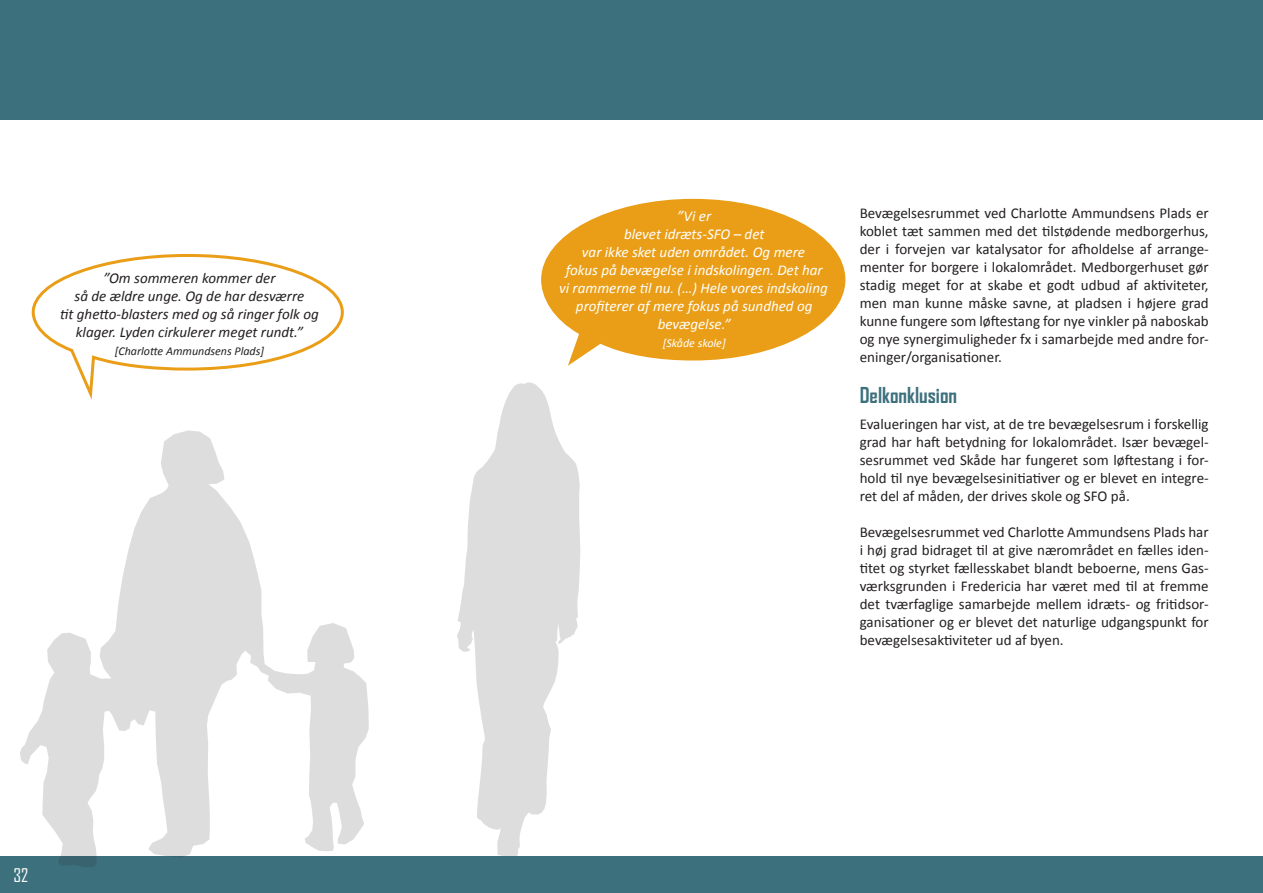
<style>
.page{position:relative;width:1263px;height:893px;background:#fff}
.page>*{position:absolute;margin:0;border:0;box-sizing:border-box;transform-origin:0 0}
.Underoverskrift{font:700 21px "Agency FB";color:#3d707d}
.t1{font:18px "Agency FB";color:#fff}
.Brødtekst{font:15px/18px "Calibri";color:#231f20;text-align:justify}
.Citat__hvid{font:italic 15px/18px "Calibri";color:#fff;text-align:center}
.citat{font:italic 15px/18px "Calibri";color:#231f20;text-align:center}
.citat-2{font:italic 12px "Calibri";color:#231f20}
.Citat__hvid-2{font:italic 12px "Calibri";color:#fff}
</style>
<div class="page">
<svg style="left:31px;top:254px;width:313px;height:146px"></svg>
<svg style="left:541px;top:199px;width:304px;height:167px;fill:#ea9e17"></svg>
<svg style="left:457px;top:382px;width:123px;height:474px;fill:#dedddd"></svg>
<div style="left:0;top:0;width:1263px;height:119px;background:#3d707d"></div>
<div style="left:0;top:856px;width:1263px;height:37px;background:#3d707d"></div>
<svg style="left:20px;top:430px;width:349px;height:437px"></svg>
<p class="citat" style="left:60px;top:268px;width:260px">”Om sommeren kommer der<br>så de ældre unge. Og de har desværre<br>tit ghetto-blasters med og så ringer folk og klager. Lyden cirkulerer meget rundt.”</p>
<p class="citat-2" style="left:115px;top:343px;width:151px">[Charlotte Ammundsens Plads]</p>
<p class="t1" style="left:14px;top:864px;width:16px">32</p>
<p class="Citat__hvid" style="left:559px;top:206px;width:270px">”Vi er<br>blevet idræts-SFO – det<br>var ikke sket uden området. Og mere<br>fokus på bevægelse i indskolingen. Det har vi rammerne til nu. (…) Hele vores indskoling profiterer af mere fokus på sundhed og bevægelse.”</p>
<p class="Citat__hvid-2" style="left:663px;top:335px;width:65px">[Skåde skole]</p>
<p class="Brødtekst" style="left:860px;top:204px;width:350px">Bevægelsesrummet ved Charlotte Ammundsens Plads er koblet tæt sammen med det tilstødende medborgerhus, der i forvejen var katalysator for afholdelse af arrange&shy;menter for borgere i lokalområdet. Medborgerhuset gør stadig meget for at skabe et godt udbud af aktiviteter, men man kunne måske savne, at pladsen i højere grad kunne fungere som løftestang for nye vinkler på naboskab og nye synergimuligheder fx i samarbejde med andre for&shy;eninger/organisationer.</p>
<p class="Underoverskrift" style="left:860px;top:382px;width:99px">Delkonklusion</p>
<p class="Brødtekst" style="left:860px;top:415px;width:350px">Evalueringen har vist, at de tre bevægelsesrum i forskellig grad har haft betydning for lokalområdet. Især bevægel&shy;sesrummet ved Skåde har fungeret som løftestang i for&shy;hold til nye bevægelsesinitiativer og er blevet en integre&shy;ret del af måden, der drives skole og SFO på.</p>
<p class="Brødtekst" style="left:860px;top:523px;width:350px">Bevægelsesrummet ved Charlotte Ammundsens Plads har i høj grad bidraget til at give nærområdet en fælles iden&shy;titet og styrket fællesskabet blandt beboerne, mens Gas&shy;værksgrunden i Fredericia har været med til at fremme det tværfaglige samarbejde mellem idræts- og fritidsor&shy;ganisationer og er blevet det naturlige udgangspunkt for bevægelsesaktiviteter ud af byen.</p>
</div>
